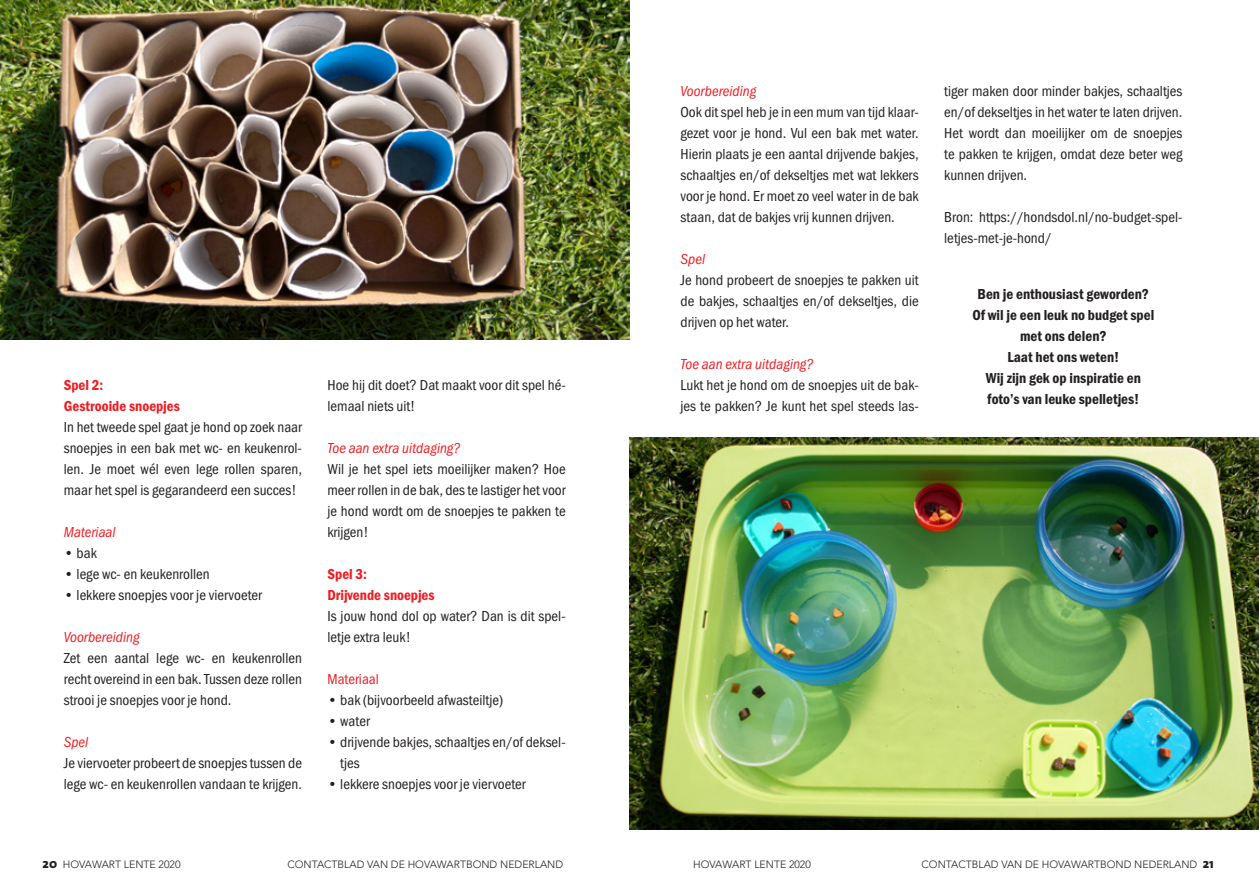
<style>
.page{position:relative;width:1259px;height:893px;background:#fff}
.page>*{position:absolute;margin:0;border:0;box-sizing:border-box;transform-origin:0 0}
.t1{font:15px/21px "Franklin Got URWTCE Boo Con";color:#231f20;text-align:justify}
.t2{font:15px "Franklin Got URWTCE Dem Con";color:#231f20}
.t3{font:15px "Franklin Got URWTCE Boo Con Ita";color:#ee1d23}
.t4{font:15px "Franklin Got URWTCE Dem Con";color:#ee1d23}
.t5{font:15px "Franklin Got URWTCE Boo Con";color:#ee1d23}
.t6{font:300 10.5px "Avenir";color:#231f20}
.s1{font-family:"The Sans";font-weight:800;font-size:13.5px}
</style>
<div class="page">
<img style="left:0;top:0;width:629px;height:339px">
<img style="left:629px;top:438px;width:630px;height:391px">
<p class="t4" style="left:64px;top:376px;width:41px">Spel 2:</p>
<p class="t4" style="left:64px;top:397px;width:118px">Gestrooide snoepjes</p>
<p class="t1" style="left:64px;top:417px;width:240px">In het tweede spel gaat je hond op zoek naar snoepjes in een bak met wc- en keukenrol&shy;len. Je moet wél even lege rollen sparen, maar het spel is gegarandeerd een succes!</p>
<p class="t3" style="left:64px;top:524px;width:53px">Materiaal</p>
<p class="t1" style="left:64px;top:543px;width:34px">• bak</p>
<p class="t1" style="left:64px;top:564px;width:147px">• lege wc- en keukenrollen</p>
<p class="t1" style="left:64px;top:585px;width:200px">• lekkere snoepjes voor je viervoeter</p>
<p class="t3" style="left:64px;top:629px;width:77px">Voorbereiding</p>
<p class="t1" style="left:64px;top:648px;width:240px">Zet een aantal lege wc- en keukenrollen recht overeind in een bak. Tussen deze rollen strooi je snoepjes voor je hond.</p>
<p class="t3" style="left:64px;top:734px;width:26px">Spel</p>
<p class="t1" style="left:64px;top:753px;width:240px">Je viervoeter probeert de snoepjes tussen de lege wc- en keukenrollen vandaan te krijgen.</p>
<p class="t1" style="left:327px;top:375px;width:240px">Hoe hij dit doet? Dat maakt voor dit spel hé&shy;lemaal niets uit!</p>
<p class="t3" style="left:327px;top:440px;width:134px">Toe aan extra uitdaging?</p>
<p class="t1" style="left:327px;top:459px;width:240px">Wil je het spel iets moeilijker maken? Hoe meer rollen in de bak, des te lastiger het voor je hond wordt om de snoepjes te pakken te krijgen!</p>
<p class="t4" style="left:327px;top:565px;width:41px">Spel 3:</p>
<p class="t4" style="left:327px;top:586px;width:109px">Drijvende snoepjes</p>
<p class="t1" style="left:327px;top:606px;width:240px">Is jouw hond dol op water? Dan is dit spel&shy;letje extra leuk!</p>
<p class="t5" style="left:327px;top:671px;width:53px">Materiaal</p>
<p class="t1" style="left:327px;top:690px;width:177px">• bak (bijvoorbeeld afwasteiltje)</p>
<p class="t1" style="left:327px;top:711px;width:44px">• water</p>
<p class="t1" style="left:340px;top:732px;width:227px;text-indent:-13px">• drijvende bakjes, schaaltjes en/of deksel&shy;tjes</p>
<p class="t1" style="left:327px;top:774px;width:200px">• lekkere snoepjes voor je viervoeter</p>
<p class="t6" style="left:43px;top:858px;width:139px"><span class="s1">20</span> HOVAWART LENTE 2020</p>
<p class="t6" style="left:287px;top:858px;width:277px">CONTACTBLAD VAN DE HOVAWARTBOND NEDERLAND</p>
<p class="t3" style="left:680px;top:83px;width:77px">Voorbereiding</p>
<p class="t1" style="left:680px;top:102px;width:240px">Ook dit spel heb je in een mum van tijd klaar&shy;gezet voor je hond. Vul een bak met water.<br>Hierin plaats je een aantal drijvende bakjes, schaaltjes en/of dekseltjes met wat lekkers voor je hond. Er moet zo veel water in de bak staan, dat de bakjes vrij kunnen drijven.</p>
<p class="t3" style="left:680px;top:251px;width:26px">Spel</p>
<p class="t1" style="left:680px;top:270px;width:240px">Je hond probeert de snoepjes te pakken uit de bakjes, schaaltjes en/of dekseltjes, die drijven op het water.</p>
<p class="t3" style="left:680px;top:356px;width:134px">Toe aan extra uitdaging?</p>
<p class="t1" style="left:680px;top:375px;width:240px">Lukt het je hond om de snoepjes uit de bak&shy;jes te pakken? Je kunt het spel steeds las-</p>
<p class="t1" style="left:944px;top:81px;width:240px">tiger maken door minder bakjes, schaaltjes en/of dekseltjes in het water te laten drijven.<br>Het wordt dan moeilijker om de snoepjes te pakken te krijgen, omdat deze beter weg kunnen drijven.</p>
<p class="t1" style="left:944px;top:207px;width:240px">Bron: https://hondsdol.nl/no-budget-spel&shy;letjes-met-je-hond/</p>
<p class="t2" style="left:977px;top:285px;width:173px">Ben je enthousiast geworden?</p>
<p class="t2" style="left:972px;top:306px;width:183px">Of wil je een leuk no budget spel</p>
<p class="t2" style="left:1020px;top:327px;width:88px">met ons delen?</p>
<p class="t2" style="left:1007px;top:348px;width:113px">Laat het ons weten!</p>
<p class="t2" style="left:986px;top:369px;width:156px">Wij zijn gek op inspiratie en</p>
<p class="t2" style="left:987px;top:390px;width:154px">foto’s van leuke spelletjes!</p>
<p class="t6" style="left:693px;top:858px;width:119px">HOVAWART LENTE 2020</p>
<p class="t6" style="left:921px;top:858px;width:294px">CONTACTBLAD VAN DE HOVAWARTBOND NEDERLAND <span class="s1">21</span></p>
</div>
